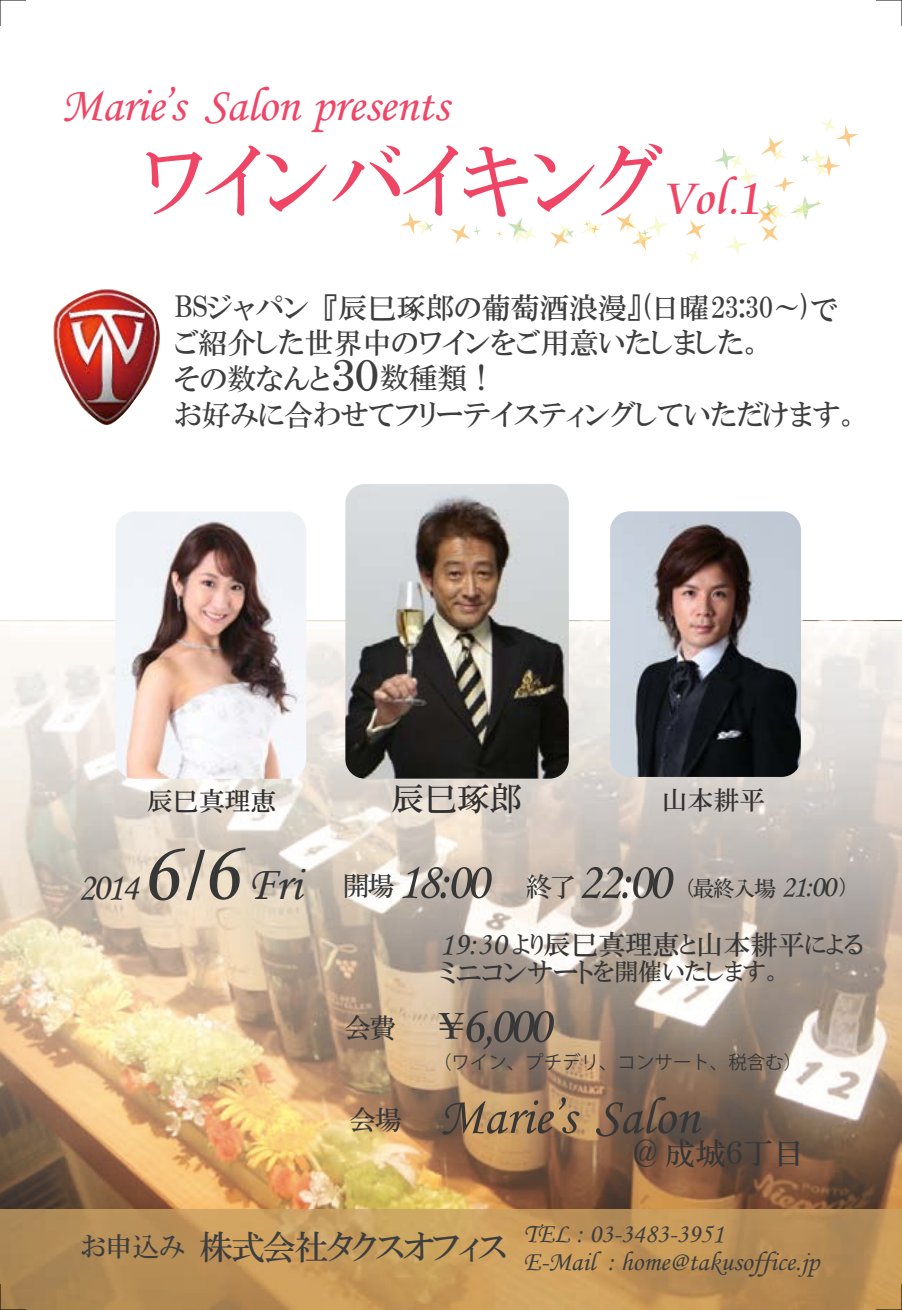
<style>
.page{position:relative;width:902px;height:1310px;background:#fff}
.page>*{position:absolute;margin:0;border:0;box-sizing:border-box;transform-origin:0 0}
.t1{font:80.7px "HGP Mincho B";color:#ef4666;scale:.93 1}
.t2{font:68.1px "Arial";color:#373738}
.t3{font:52.5px/91.2px "Monotype Corsiva";color:#373738}
.t4{font:48.3px "Monotype Corsiva";letter-spacing:-.005em;color:#ef4666}
.t5{font:38.7px "Monotype Corsiva";color:#373738}
.t6{font:33.6px "HGP Mincho B";letter-spacing:-.07em;color:#3e3e3f}
.t7{font:32.7px "HGP Mincho B";color:#312f30}
.t8{font:30.6px "HGP Mincho B";color:#373738}
.t9{font:29.1px/36px "HGP Mincho B";color:#3e3e3f}
.t10{font:27.3px/28.5px "Monotype Corsiva";color:#3e3e3f}
.t11{font:27px "HGP Mincho B";color:#373738}
.t12{font:26.4px "HGP Mincho B";color:#312f30}
.t13{font:25.8px "HGP Mincho B";color:#312f30}
.t14{font:24px "HGP Mincho B";color:#373738}
.t15{font:21.9px "HGP Mincho B";color:#373738}
.t16{font:18.3px "Koz Go Pr 6 N";color:#373738}
.s1{font-family:"Cataneo BT";font-size:48.3px}
.s2{font-size:42px}
.s3{font-family:"Monotype Corsiva";font-size:87px}
.s4{font-size:87px}
.s5{font-size:48.3px}
.s6{font-family:"HGP Mincho B";font-size:26.7px}
.s7{font-family:"Monotype Corsiva";font-size:31.2px}
.s8{font-family:"Monotype Corsiva";font-size:33px}
.s9{font-size:24px}
.s10{font-size:27px}
.s11{font-family:"HGP Mincho B";font-size:35.1px}
.s12{font-size:26.7px}
</style>
<div class="page">
<img style="left:0;top:620px;width:901px;height:1px">
<img style="left:0;top:621px;width:901px;height:588px">
<img style="left:53px;top:289px;width:107px;height:136px">
<svg style="left:451px;top:224px;width:30px;height:20px"></svg>
<svg style="left:686px;top:249px;width:15px;height:15px"></svg>
<svg style="left:686px;top:220px;width:19px;height:20px"></svg>
<svg style="left:401px;top:212px;width:32px;height:23px"></svg>
<svg style="left:496px;top:218px;width:40px;height:24px"></svg>
<svg style="left:550px;top:224px;width:24px;height:24px"></svg>
<svg style="left:582px;top:219px;width:20px;height:19px"></svg>
<svg style="left:616px;top:212px;width:53px;height:39px"></svg>
<svg style="left:714px;top:118px;width:144px;height:138px"></svg>
<img style="left:345px;top:484px;width:223px;height:294px">
<img style="left:610px;top:511px;width:191px;height:266px">
<img style="left:0;top:1209px;width:901px;height:101px">
<img style="left:115px;top:512px;width:191px;height:267px">
<svg style="left:0;top:1283px;width:26px;height:27px"></svg>
<svg style="left:0;top:0;width:26px;height:26px"></svg>
<svg style="left:876px;top:0;width:26px;height:26px"></svg>
<svg style="left:875px;top:1283px;width:27px;height:27px"></svg>
<h3 class="t4" style="left:61px;top:76px;width:389px">Marie’s Salon presents</h3>
<h1 class="t1" style="left:143px;top:140px;width:665px">ワインバイキング<span class="s1">Vol.1</span></h1>
<p class="t9" style="left:174px;top:289px;width:686px">BSジャパン『辰巳琢郎の葡萄酒浪漫』(日曜23:30～)でご紹介した世界中のワインをご用意いたしました。<br>その数なんと<span class="s2">３０</span>数種類！<br>お好みに合わせてフリーテイスティングしていただけます。</p>
<p class="t9" style="left:405px;top:283px;width:21px">、</p>
<p class="t13" style="left:147px;top:787px;width:131px">辰巳真理恵</p>
<p class="t7" style="left:391px;top:781px;width:133px">辰巳琢郎</p>
<p class="t13" style="left:661px;top:787px;width:105px">山本耕平</p>
<p class="t12" style="left:467px;top:780px;width:19px">、</p>
<h3 class="t5" style="left:77px;top:864px;width:62px;rotate:-1deg">2014</h3>
<h2 class="t2" style="left:186px;top:828px;width:53px">/<span class="s3">6</span></h2>
<h3 class="t3" style="left:139px;top:836px;width:533px"><span class="s4">6</span> <span class="s5">Fri</span> <span class="s6">開場</span>18:00 <span class="s6">終了</span>22:00</h3>
<p class="t15" style="left:685px;top:877px;width:165px">（最終入場 <span class="s7">21:00</span>）</p>
<p class="t11" style="left:439px;top:931px;width:425px"><span class="s8">19:30</span> <span class="s9">より</span>辰巳真理恵<span class="s9">と</span>山本耕平<span class="s9">による</span></p>
<p class="t14" style="left:439px;top:959px;width:344px"><span class="s10">ミニコンサート</span>を開催いたします。</p>
<h3 class="t3" style="left:344px;top:980px;width:356px"><span class="s6">会費</span> <span class="s11">￥</span>6,000<br><span class="s6">会場</span> Marie’s Salon</h3>
<p class="t16" style="left:433px;top:1051px;width:370px">（ワイン、プチデリ、コンサート、税含む）</p>
<p class="t8" style="left:633px;top:1137px;width:172px">@ 成城６丁目</p>
<p class="t6" style="left:81px;top:1230px;width:427px"><span class="s12">お申込み</span>株式会社タクスオフィス</p>
<p class="t10" style="left:523px;top:1219px;width:297px">TEL : 03-3483-3951<br>E-Mail : home@takusoffice.jp</p>
</div>
